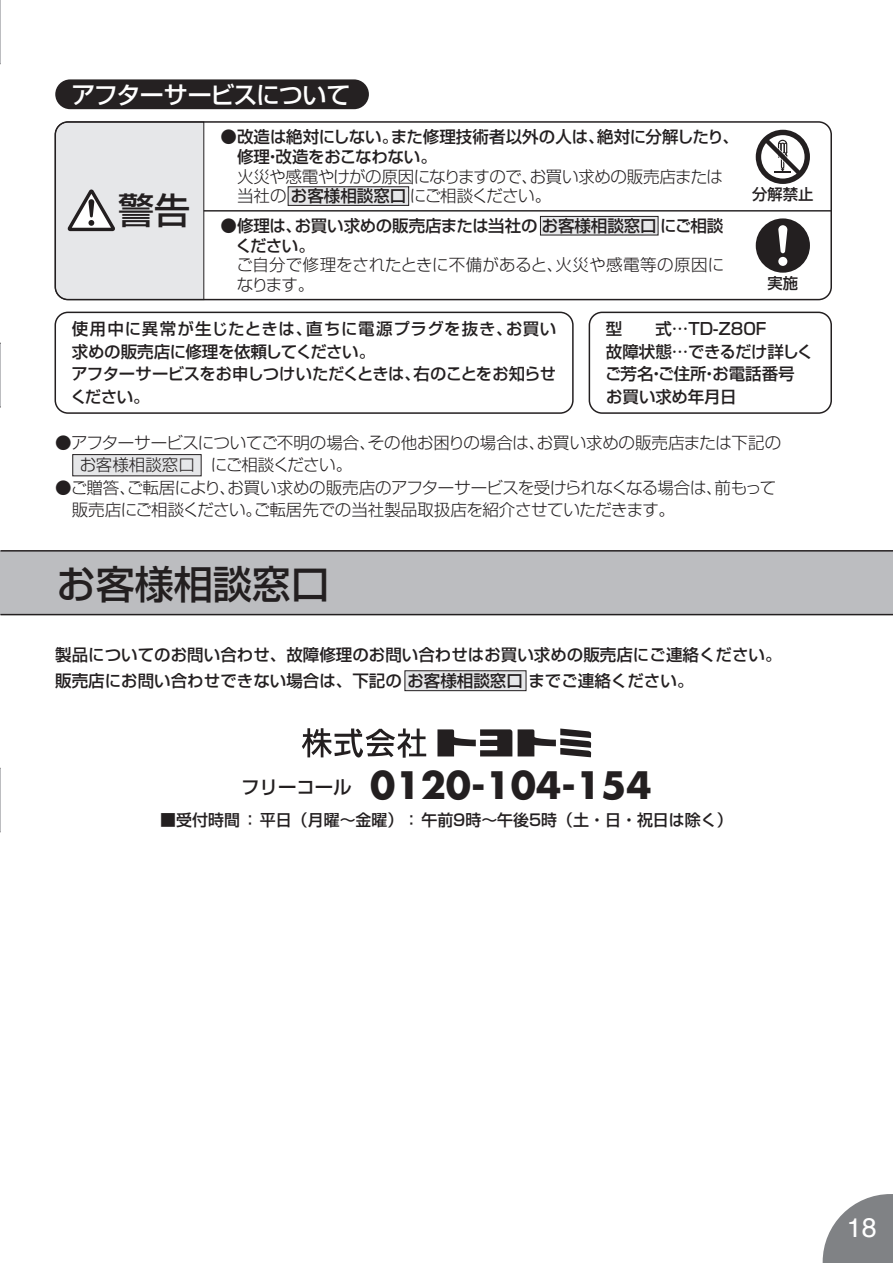
<style>
.page{position:relative;width:893px;height:1263px;background:#fff}
.page>*{position:absolute;margin:0;border:0;box-sizing:border-box;transform-origin:0 0}
.t1{font:500 39px "Shin Go Pro";color:#231f20}
.t2{font:700 36.75px "Futura";color:#231f20}
.t3{font:500 36px "Shin Go Pro";color:#231f20}
.t4{font:27px "Helvetica";color:#fff}
.t5{font:500 24px "Shin Go Pro";letter-spacing:-.04em;color:#fff}
.t6{font:500 16.5px/22.5px "Shin Go Pro";color:#231f20}
.t7{font:300 16.5px/22.5px "Shin Go Pro";letter-spacing:-.02em;color:#231f20}
.t8{font:300 16.5px/19.8px "Shin Go Pro";letter-spacing:.005em;color:#231f20}
.t9{font:500 15.9px "Shin Go Pro";color:#231f20}
.t10{font:500 15.3px "Shin Go Pro";color:#231f20}
.s1{font-weight:500}
.s2{font-family:"Shin Go Pro";font-weight:500;font-size:18.45px}
</style>
<div class="page">
<hr style="left:0;top:343px;width:1px;height:64px;background:#bcbdc0">
<div style="left:0;top:551px;width:893px;height:64px;background:#bcbdc0"></div>
<hr style="left:0;top:614px;width:893px;height:1px;background:#231f20">
<hr style="left:0;top:550px;width:893px;height:2px;background:#231f20">
<hr style="left:0;top:768px;width:1px;height:64px;background:#bcbdc0">
<div style="left:73px;top:455px;width:128px;height:21px;background:#e6e7e9"></div>
<div style="left:72px;top:454px;width:130px;height:22px;border:1px solid #231f20"></div>
<div style="left:55px;top:312px;width:519px;height:102px;border:2px solid #231f20;border-radius:13px"></div>
<div style="left:589px;top:312px;width:243px;height:102px;border:2px solid #231f20;border-radius:13px"></div>
<svg style="left:823px;top:1194px;width:70px;height:69px"></svg>
<div style="left:55px;top:79px;width:314px;height:30px;background:#252122;border-radius:15px"></div>
<hr style="left:0;top:0;width:1px;height:64px;background:#bcbdc0">
<div style="left:405px;top:671px;width:121px;height:20px;background:#e6e7e9"></div>
<div style="left:405px;top:670px;width:121px;height:21px;border:1px solid #231f20"></div>
<svg style="left:437px;top:729px;width:75px;height:27px"></svg>
<svg style="left:518px;top:728px;width:73px;height:29px"></svg>
<svg style="left:302px;top:728px;width:124px;height:30px"></svg>
<div style="left:288px;top:187px;width:121px;height:18px;background:#e6e7e9"></div>
<div style="left:288px;top:187px;width:121px;height:19px;border:1px solid #231f20"></div>
<div style="left:540px;top:216px;width:118px;height:19px;background:#e6e7e9"></div>
<div style="left:540px;top:216px;width:118px;height:19px;border:1px solid #231f20"></div>
<div style="left:55px;top:121px;width:777px;height:179px;border:2px solid #231f20;border-radius:13px"></div>
<div style="left:756px;top:218px;width:54px;height:55px;background:#231f20;border-radius:50%"></div>
<div style="left:778px;top:257px;width:9px;height:9px;background:#fff;border-radius:50%"></div>
<svg style="left:778px;top:225px;width:9px;height:28px"></svg>
<svg style="left:756px;top:130px;width:54px;height:54px"></svg>
<svg style="left:55px;top:121px;width:150px;height:179px;background:#dbdcde"></svg>
<hr style="left:204px;top:210px;width:627px;height:1px;background:#231f20">
<h3 class="t5" style="left:71px;top:75px;width:281px">アフターサービスについて</h3>
<h3 class="t3" style="left:118px;top:181px;width:73px">警告</h3>
<p class="t6" style="left:237px;top:125px;width:503px;line-height:19.8px;text-indent:-16px">●改造は絶対にしない。また修理技術者以外の人は、絶対に分解したり、修理・改造をおこなわない。</p>
<p class="t7" style="left:237px;top:164px;width:487px;line-height:19.8px">火災や感電やけがの原因になりますので、お買い求めの販売店または当社の<span class="s1">お客様相談窓口</span>にご相談ください。</p>
<p class="t6" style="left:236px;top:214px;width:489px;line-height:19.8px;text-indent:-15px">●修理は、お買い求めの販売店または当社のお客様相談窓口にご相談ください。</p>
<p class="t8" style="left:237px;top:253px;width:489px;text-indent:-16px">　ご自分で修理をされたときに不備があると、火災や感電等の原因になります。</p>
<p class="t10" style="left:752px;top:182px;width:63px">分解禁止</p>
<p class="t10" style="left:767px;top:270px;width:32px">実施</p>
<p class="t6" style="left:70px;top:316px;width:487px">使用中に異常が生じたときは、直ちに電源プラグを抜き、お買い求めの販売店に修理を依頼してください。<br>アフターサービスをお申しつけいただくときは、右のことをお知らせください。</p>
<p class="t6" style="left:605px;top:316px;width:210px">型　　式…TD-Z80F<br>故障状態…できるだけ詳しくご芳名・ご住所・お電話番号お買い求め年月日</p>
<p class="t7" style="left:80px;top:429px;width:703px;text-indent:-24px">●アフターサービスについてご不明の場合、その他お困りの場合は、お買い求めの販売店または下記のお客様相談窓口　にご相談ください。</p>
<p class="t7" style="left:55px;top:474px;width:722px">●ご贈答、ご転居により、お買い求めの販売店のアフターサービスを受けられなくなる場合は、前もって　販売店にご相談ください。ご転居先での当社製品取扱店を紹介させていただきます。</p>
<h1 class="t1" style="left:57px;top:552px;width:274px">お客様相談窓口</h1>
<p class="t6" style="left:55px;top:640px;width:728px;line-height:25.5px">製品についてのお問い合わせ、故障修理のお問い合わせはお買い求めの販売店にご連絡ください。販売店にお問い合わせできない場合は、下記の お客様相談窓口 までご連絡ください。</p>
<h2 class="t2" style="left:241px;top:759px;width:412px"><span class="s2">フリーコール　</span>0120-104-154</h2>
<p class="t9" style="left:160px;top:807px;width:574px">■受付時間：平日（月曜～金曜）：午前9時～午後5時（土・日・祝日は除く）</p>
<h3 class="t4" style="left:847px;top:1204px;width:32px">18</h3>
</div>
